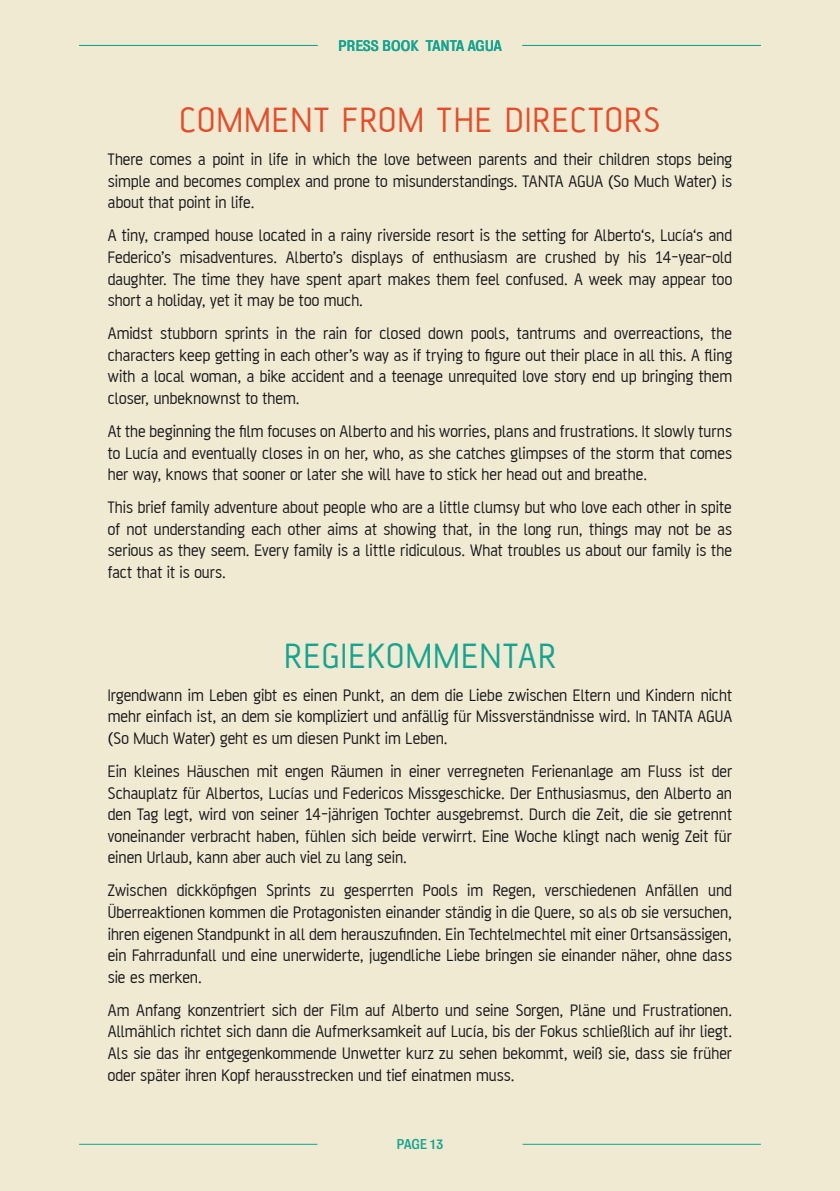
<style>
.page{position:relative;width:840px;height:1191px;background:#fff}
.page>*{position:absolute;margin:0;border:0;box-sizing:border-box;transform-origin:0 0}
.t1{font:38px "AF Battersea";letter-spacing:.05em;color:#e74c2a}
.t2{font:38px "AF Battersea";color:#14a490}
.t3{font:18px/21.6px "AF Battersea";color:#1a171c;text-align:justify}
.t4{font:14px "Bureau Grot Five Three";color:#14a490}
.t5{font:13px "Bureau Grot Five Three";color:#14a490}
.s1{font-size:12.4px}
</style>
<div class="page">
<div style="left:0;top:0;width:839px;height:1191px;background:#efead1"></div>
<hr style="left:79px;top:1143px;width:238px;height:1px;background:#14a490">
<hr style="left:522px;top:1143px;width:238px;height:1px;background:#14a490">
<hr style="left:79px;top:45px;width:238px;height:1px;background:#14a490">
<hr style="left:522px;top:45px;width:238px;height:1px;background:#14a490">
<p class="t4" style="left:338px;top:37px;width:165px">PRESS BOOK TANTA AGUA</p>
<h1 class="t1" style="left:180px;top:100px;width:481px">COMMENT FROM THE DIRECTORS</h1>
<p class="t3" style="left:108px;top:148px;width:625px">There comes a point in life in which the love between parents and their children stops being simple and becomes complex and prone to misunderstandings. TANTA AGUA (So Much Water) is about that point in life.</p>
<p class="t3" style="left:108px;top:225px;width:625px">A tiny, cramped house located in a rainy riverside resort is the setting for Alberto‘s, Lucía‘s and Federico’s misadventures. Alberto’s displays of enthusiasm are crushed by his 14-year-old daughter. The time they have spent apart makes them feel confused. A week may appear too short a holiday, yet it may be too much.</p>
<p class="t3" style="left:108px;top:322px;width:625px">Amidst stubborn sprints in the rain for closed down pools, tantrums and overreactions, the characters keep getting in each other’s way as if trying to figure out their place in all this. A fling with a local woman, a bike accident and a teenage unrequited love story end up bringing them closer, unbeknownst to them.</p>
<p class="t3" style="left:108px;top:420px;width:625px">At the beginning the film focuses on Alberto and his worries, plans and frustrations. It slowly turns to Lucía and eventually closes in on her, who, as she catches glimpses of the storm that comes her way, knows that sooner or later she will have to stick her head out and breathe.</p>
<p class="t3" style="left:108px;top:496px;width:625px">This brief family adventure about people who are a little clumsy but who love each other in spite of not understanding each other aims at showing that, in the long run, things may not be as serious as they seem. Every family is a little ridiculous. What troubles us about our family is the fact that it is ours.</p>
<h1 class="t2" style="left:284px;top:635px;width:87px">regiekomme</h1>
<h1 class="t2" style="left:479px;top:635px;width:42px">ntar</h1>
<p class="t3" style="left:108px;top:684px;width:625px">Irgendwann im Leben gibt es einen Punkt, an dem die Liebe zwischen Eltern und Kindern nicht mehr einfach ist, an dem sie kompliziert und anfällig für Missverständnisse wird. In TANTA AGUA (So Much Water) geht es um diesen Punkt im Leben.</p>
<p class="t3" style="left:108px;top:760px;width:625px">Ein kleines Häuschen mit engen Räumen in einer verregneten Ferienanlage am Fluss ist der Schauplatz für Albertos, Lucías und Federicos Missgeschicke. Der Enthusiasmus, den Alberto an den Tag legt, wird von seiner 14-jährigen Tochter ausgebremst. Durch die Zeit, die sie getrennt voneinander verbracht haben, fühlen sich beide verwirrt. Eine Woche klingt nach wenig Zeit für einen Urlaub, kann aber auch viel zu lang sein.</p>
<p class="t3" style="left:108px;top:879px;width:625px">Zwischen dickköpfigen Sprints zu gesperrten Pools im Regen, verschiedenen Anfällen und Überreaktionen kommen die Protagonisten einander ständig in die Quere, so als ob sie versuchen, ihren eigenen Standpunkt in all dem herauszufinden. Ein Techtelmechtel mit einer Ortsansässigen, ein Fahrradunfall und eine unerwiderte, jugendliche Liebe bringen sie einander näher, ohne dass sie es merken.</p>
<p class="t3" style="left:108px;top:999px;width:625px">Am Anfang konzentriert sich der Film auf Alberto und seine Sorgen, Pläne und Frustrationen.<br>Allmählich richtet sich dann die Aufmerksamkeit auf Lucía, bis der Fokus schließlich auf ihr liegt.<br>Als sie das ihr entgegenkommende Unwetter kurz zu sehen bekommt, weiß sie, dass sie früher oder später ihren Kopf herausstrecken und tief einatmen muss.</p>
<p class="t5" style="left:396px;top:1136px;width:48px">PAGE <span class="s1">13</span></p>
</div>
